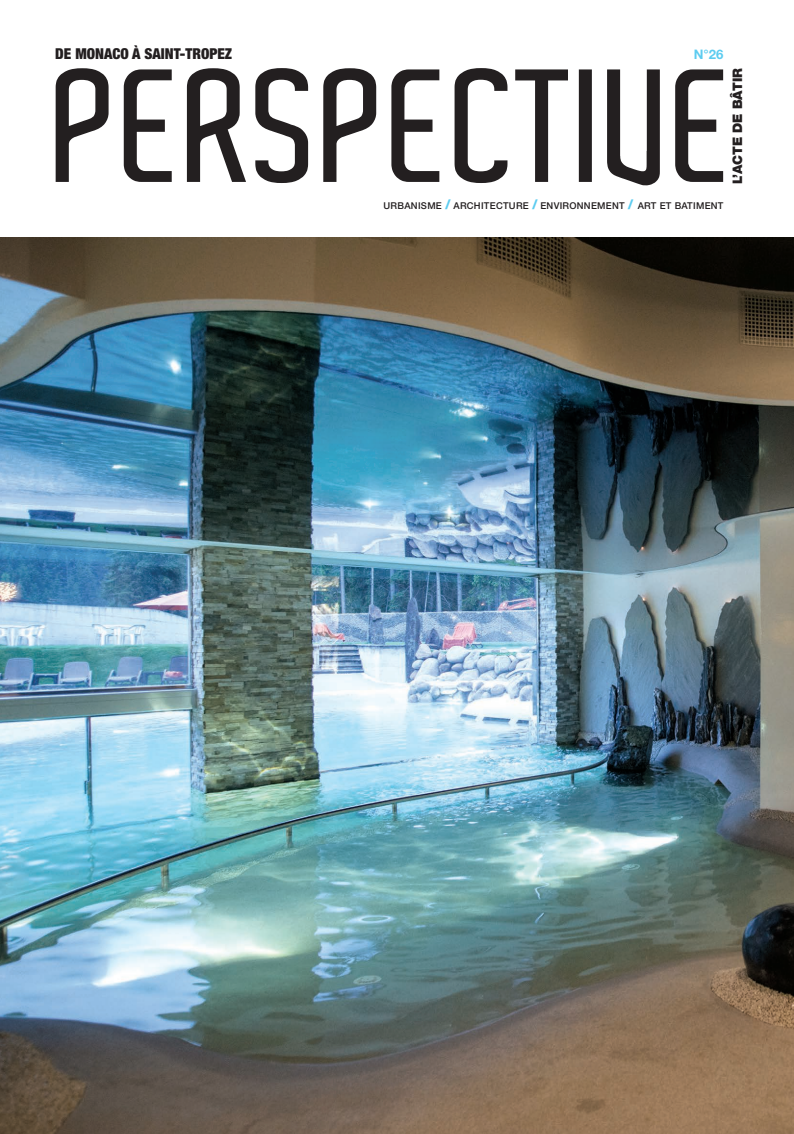
<style>
.page{position:relative;width:794px;height:1134px;background:#fff}
.page>*{position:absolute;margin:0;border:0;box-sizing:border-box;transform-origin:0 0}
.t1{font:600 155.1px "Aldo";color:#231f20}
.t2{font:900 condensed 15px "Helvetica Neue LT Std";color:#231f20}
.t3{font:900 13.2px "Helvetica Neue LT Std";letter-spacing:-.01em;color:#231f20}
.t4{font:700 13.2px "Helvetica Neue LT Std";color:#5dccf0}
.t5{font:500 9.4px "Helvetica Neue LT Std";letter-spacing:.03em;color:#231f20}
.s1{font-weight:900;font-size:13.2px;color:#5dccf0}
</style>
<div class="page">
<img style="left:0;top:238px;width:794px;height:896px">
<h2 class="t2" style="left:55px;top:44px;width:178px">DE MONACO À SAINT-TROPEZ</h2>
<h3 class="t4" style="left:694px;top:46px;width:31px">N°26</h3>
<h1 class="t1" style="left:56px;top:40px;width:684px">PERSPECTIVE</h1>
<h3 class="t3" style="left:729px;top:184px;width:118px;rotate:-90deg">L’ACTE DE BÂTIR</h3>
<p class="t5" style="left:383px;top:200px;width:341px">URBANISME <span class="s1">/</span> ARCHITECTURE <span class="s1">/</span> ENVIRONNEMENT <span class="s1">/</span> ART ET BATIMENT</p>
</div>
